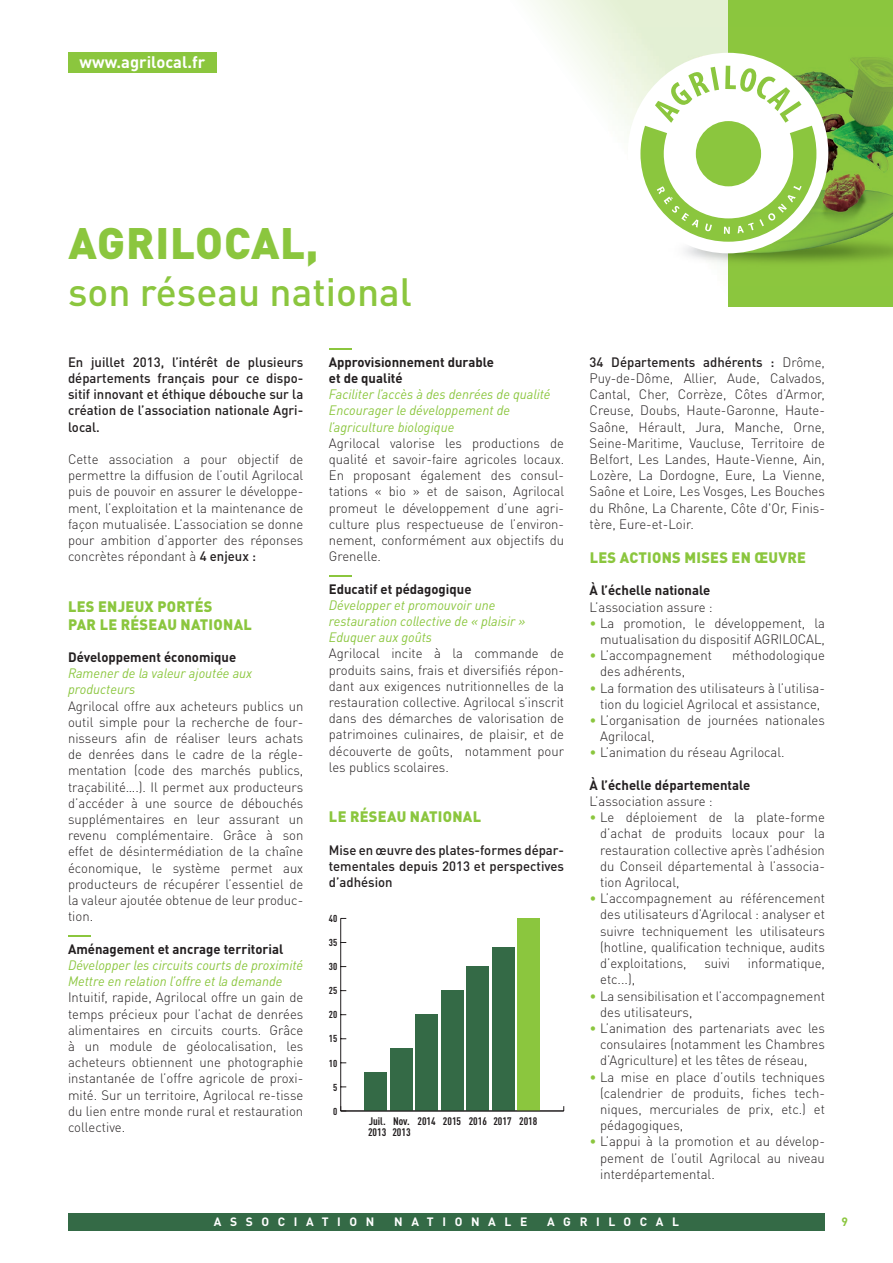
<style>
.page{position:relative;width:893px;height:1263px;background:#fff}
.page>*{position:absolute;margin:0;border:0;box-sizing:border-box;transform-origin:0 0}
.t1{font:900 43.5px "DIN Pro";letter-spacing:.02em;color:#8bc63e}
.t2{font:500 39px "DIN Pro";color:#8bc63e}
.t3{font:700 16.5px "DIN Pro";color:#fff}
.t4{font:900 15px/18px "DIN Pro";letter-spacing:.02em;color:#8bc63e}
.t5{font:300 13.5px/16.2px "DIN Pro";color:#231f20;text-align:justify}
.t6{font:italic 13.5px/16.2px "DIN Pro";color:#8bc63e}
.t7{font:500 13.5px/16.2px "DIN Pro";color:#231f20;text-align:justify}
.t8{font:700 13.5px/16.2px "DIN Pro";color:#231f20}
.t9{font:700 12px "DIN Pro";letter-spacing:.72em;color:#fff}
.t10{font:700 12px "DIN Pro";color:#8bc63e}
.t11{font:700 condensed 10.8px/10.8px "DIN Pro";color:#231f20;scale:1.05 1}
.t12{font:700 condensed 9.9px "DIN Pro";color:#231f20;scale:1.05 1}
.s1{font-weight:500}
.s2{color:#8bc63e}
</style>
<div class="page">
<hr style="left:329px;top:348px;width:22px;height:2px;background:#8bc63e">
<hr style="left:329px;top:575px;width:22px;height:2px;background:#8bc63e">
<svg style="left:534px;top:0;width:194px;height:101px"></svg>
<div style="left:728px;top:0;width:165px;height:306px;background:#8bc63e"></div>
<img style="left:608px;top:28px;width:285px;height:239px">
<div style="left:68px;top:1213px;width:757px;height:17px;background:#346a46"></div>
<div style="left:68px;top:52px;width:149px;height:21px;background:#8bc63e"></div>
<div style="left:628px;top:53px;width:200px;height:200px;background:#fff;border-radius:50%"></div>
<svg style="left:640px;top:66px;width:176px;height:176px"></svg>
<hr style="left:68px;top:935px;width:23px;height:2px;background:#8bc63e">
<hr style="left:340px;top:918px;width:1px;height:193px;background:#231f20">
<div style="left:517px;top:918px;width:23px;height:193px;background:#8bc63e"></div>
<div style="left:492px;top:947px;width:23px;height:164px;background:#346a46"></div>
<div style="left:466px;top:966px;width:23px;height:145px;background:#346a46"></div>
<div style="left:441px;top:991px;width:23px;height:120px;background:#346a46"></div>
<div style="left:415px;top:1015px;width:23px;height:96px;background:#346a46"></div>
<div style="left:390px;top:1048px;width:23px;height:63px;background:#346a46"></div>
<div style="left:364px;top:1072px;width:23px;height:39px;background:#346a46"></div>
<hr style="left:341px;top:1110px;width:223px;height:1px;background:#231f20">
<p class="t3" style="left:80px;top:49px;width:127px">www.agrilocal.fr</p>
<h1 class="t1" style="left:68px;top:206px;width:251px">AGRILOCAL,</h1>
<h2 class="t2" style="left:68px;top:260px;width:345px">son réseau national</h2>
<p class="t7" style="left:68px;top:352px;width:237px">En juillet 2013, l’intérêt de plusieurs départements français pour ce dispo&shy;sitif innovant et éthique débouche sur la création de l’association nationale Agri&shy;local.</p>
<p class="t5" style="left:68px;top:450px;width:237px">Cette association a pour objectif de permettre la diffusion de l’outil Agrilocal puis de pouvoir en assurer le développe&shy;ment, l’exploitation et la maintenance de façon mutualisée. L’association se donne pour ambition d’apporter des réponses concrètes répondant à <span class="s1">4 enjeux :</span></p>
<p class="t4" style="left:68px;top:595px;width:185px">LES ENJEUX PORTÉS<br>PAR LE RÉSEAU NATIONAL</p>
<p class="t8" style="left:68px;top:647px;width:170px">Développement économique</p>
<p class="t6" style="left:68px;top:664px;width:186px">Ramener de la valeur ajoutée aux producteurs</p>
<p class="t5" style="left:68px;top:696px;width:237px">Agrilocal offre aux acheteurs publics un outil simple pour la recherche de four&shy;nisseurs afin de réaliser leurs achats de denrées dans le cadre de la régle&shy;mentation (code des marchés publics, traçabilité….). Il permet aux producteurs d’accéder à une source de débouchés supplémentaires en leur assurant un revenu complémentaire. Grâce à son effet de désintermédiation de la chaîne économique, le système permet aux producteurs de récupérer l’essentiel de la valeur ajoutée obtenue de leur produc&shy;tion.</p>
<p class="t8" style="left:68px;top:939px;width:217px">Aménagement et ancrage territorial</p>
<p class="t6" style="left:68px;top:955px;width:237px">Développer les circuits courts de proximité<br>Mettre en relation l’offre et la demande</p>
<p class="t5" style="left:68px;top:988px;width:237px">Intuitif, rapide, Agrilocal offre un gain de temps précieux pour l’achat de denrées alimentaires en circuits courts. Grâce à un module de géolocalisation, les acheteurs obtiennent une photographie instantanée de l’offre agricole de proxi&shy;mité. Sur un territoire, Agrilocal re-tisse du lien entre monde rural et restauration collective.</p>
<p class="t8" style="left:329px;top:352px;width:167px">Approvisionnement durable et de qualité</p>
<p class="t6" style="left:329px;top:385px;width:223px">Faciliter l’accès à des denrées de qualité<br>Encourager le développement de l’agriculture biologique</p>
<p class="t5" style="left:329px;top:434px;width:237px">Agrilocal valorise les productions de qualité et savoir-faire agricoles locaux.<br>En proposant également des consul&shy;tations « bio » et de saison, Agrilocal promeut le développement d’une agri&shy;culture plus respectueuse de l’environ&shy;nement, conformément aux objectifs du Grenelle.</p>
<p class="t8" style="left:329px;top:579px;width:144px">Educatif et pédagogique</p>
<p class="t6" style="left:329px;top:595px;width:198px">Développer et promouvoir une restauration collective de « plaisir »<br>Eduquer aux goûts</p>
<p class="t5" style="left:329px;top:644px;width:237px">Agrilocal incite à la commande de produits sains, frais et diversifiés répon&shy;dant aux exigences nutritionnelles de la restauration collective. Agrilocal s’inscrit dans des démarches de valorisation de patrimoines culinaires, de plaisir, et de découverte de goûts, notamment pour les publics scolaires.</p>
<p class="t4" style="left:329px;top:806px;width:154px">LE RÉSEAU NATIONAL</p>
<p class="t7" style="left:329px;top:840px;width:237px">Mise en œuvre des plates-formes dépar&shy;tementales depuis 2013 et perspectives d’adhésion</p>
<p class="t12" style="left:329px;top:911px;width:9px">40</p>
<p class="t12" style="left:329px;top:935px;width:9px">35</p>
<p class="t12" style="left:329px;top:959px;width:9px">30</p>
<p class="t12" style="left:329px;top:983px;width:9px">25</p>
<p class="t12" style="left:329px;top:1007px;width:9px">20</p>
<p class="t12" style="left:329px;top:1031px;width:9px">15</p>
<p class="t12" style="left:329px;top:1055px;width:9px">10</p>
<p class="t12" style="left:333px;top:1079px;width:5px">5</p>
<p class="t12" style="left:333px;top:1104px;width:5px">0</p>
<p class="t11" style="left:368px;top:1115px;width:19px">Juil.<br>2013</p>
<p class="t11" style="left:392px;top:1115px;width:19px">Nov.<br>2013</p>
<p class="t11" style="left:418px;top:1115px;width:116px">2014 2015 2016 2017 2018</p>
<p class="t5" style="left:590px;top:353px;width:237px"><span class="s1">34 Départements adhérents :</span> Drôme, Puy-de-Dôme, Allier, Aude, Calvados, Cantal, Cher, Corrèze, Côtes d’Armor, Creuse, Doubs, Haute-Garonne, Haute-Saône, Hérault, Jura, Manche, Orne, Seine-Maritime, Vaucluse, Territoire de Belfort, Les Landes, Haute-Vienne, Ain, Lozère, La Dordogne, Eure, La Vienne, Saône et Loire, Les Vosges, Les Bouches du Rhône, La Charente, Côte d'Or, Finis&shy;tère, Eure-et-Loir.</p>
<p class="t4" style="left:590px;top:547px;width:218px">LES ACTIONS MISES EN ŒUVRE</p>
<p class="t8" style="left:590px;top:581px;width:122px">À l’échelle nationale</p>
<p class="t5" style="left:590px;top:597px;width:125px">L’association assure :</p>
<p class="t5" style="left:590px;top:614px;width:237px;text-align:right"><span class="s2">•</span> La promotion, le développement, la mutualisation du dispositif AGRILOCAL,</p>
<p class="t5" style="left:590px;top:646px;width:124px"><span class="s2">•</span> L’accompagnement</p>
<p class="t5" style="left:732px;top:646px;width:94px">méthodologique</p>
<p class="t5" style="left:600px;top:662px;width:86px">des adhérents,</p>
<p class="t5" style="left:590px;top:678px;width:237px;text-align:center"><span class="s2">•</span> La formation des utilisateurs à l’utilisa&shy;tion du logiciel Agrilocal et assistance,</p>
<p class="t5" style="left:600px;top:711px;width:226px;text-indent:-10px"><span class="s2">•</span> L’organisation de journées nationales<br>Agrilocal,</p>
<p class="t5" style="left:590px;top:743px;width:197px"><span class="s2">•</span> L’animation du réseau Agrilocal.</p>
<p class="t8" style="left:590px;top:775px;width:162px">À l’échelle départementale</p>
<p class="t5" style="left:590px;top:792px;width:125px">L’association assure :</p>
<p class="t5" style="left:600px;top:808px;width:226px;text-indent:-10px"><span class="s2">•</span> Le déploiement de la plate-forme d’achat de produits locaux pour la restauration collective après l’adhésion du Conseil départemental à l’associa&shy;tion Agrilocal,</p>
<p class="t5" style="left:600px;top:889px;width:226px;text-indent:-10px"><span class="s2">•</span> L’accompagnement au référencement des utilisateurs d’Agrilocal : analyser et suivre techniquement les utilisateurs (hotline, qualification technique, audits d’exploitations,</p>
<p class="t5" style="left:704px;top:954px;width:27px">suivi</p>
<p class="t5" style="left:748px;top:954px;width:78px">informatique,</p>
<p class="t5" style="left:600px;top:970px;width:36px">etc...),</p>
<p class="t5" style="left:600px;top:986px;width:226px;text-indent:-10px"><span class="s2">•</span> La sensibilisation et l’accompagnement des utilisateurs,</p>
<p class="t5" style="left:600px;top:1019px;width:226px;text-indent:-10px"><span class="s2">•</span> L’animation des partenariats avec les consulaires (notamment les Chambres d’Agriculture) et les têtes de réseau,</p>
<p class="t5" style="left:600px;top:1067px;width:226px;text-indent:-10px"><span class="s2">•</span> La mise en place d’outils techniques (calendrier de produits, fiches tech&shy;niques, mercuriales de prix, etc.) et pédagogiques,</p>
<p class="t5" style="left:600px;top:1132px;width:226px;text-indent:-10px"><span class="s2">•</span> L’appui à la promotion et au dévelop&shy;pement de l’outil Agrilocal au niveau interdépartemental.</p>
<p class="t9" style="left:214px;top:1212px;width:162px">ASSOCIATION</p>
<p class="t9" style="left:394px;top:1212px;width:135px">NATIONALE</p>
<p class="t9" style="left:547px;top:1212px;width:133px">AGRILOCAL</p>
<p class="t10" style="left:841px;top:1212px;width:8px">9</p>
</div>
